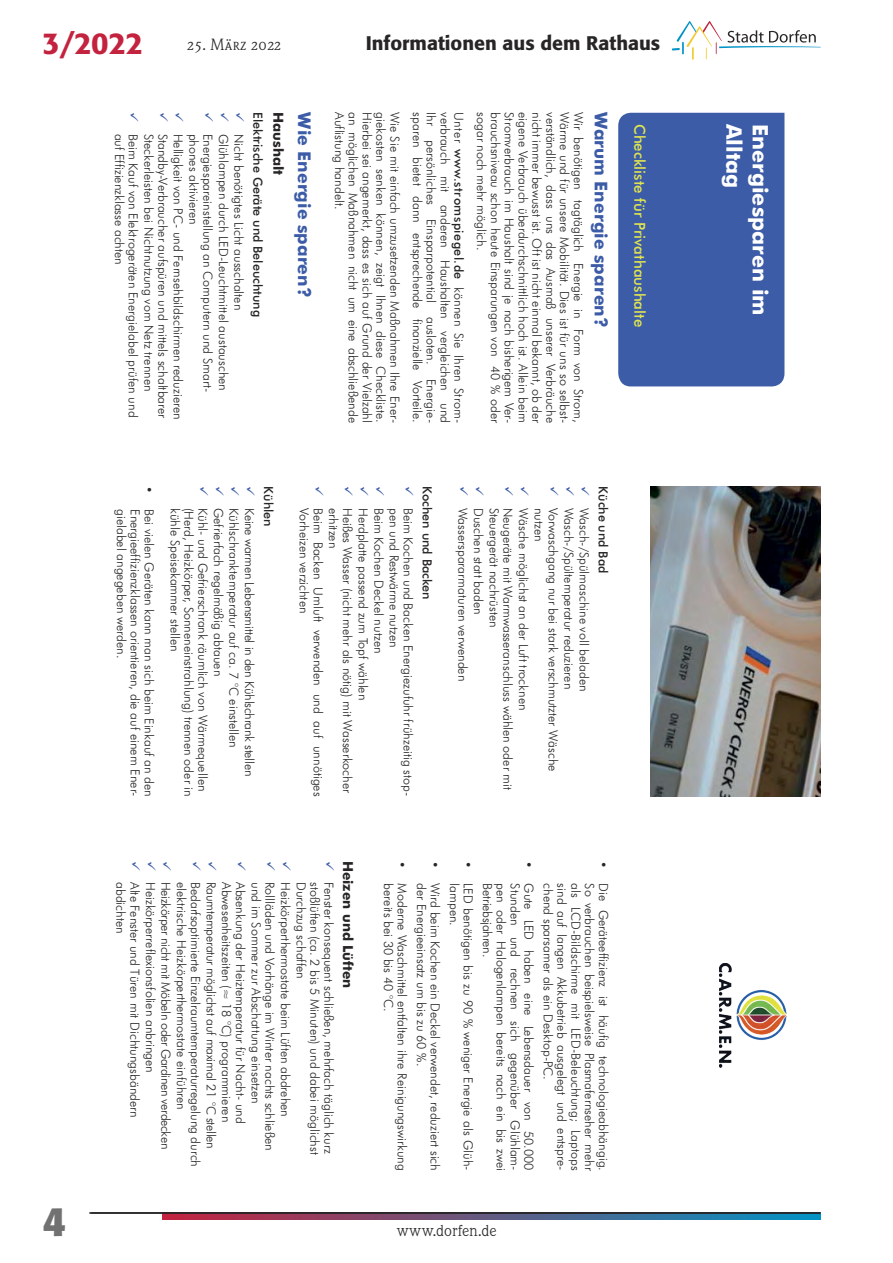
<style>
.page{position:relative;width:893px;height:1263px;background:#fff}
.page>*{position:absolute;margin:0;border:0;box-sizing:border-box;transform-origin:0 0}
.t1{font:700 40.5px "Formata";color:#727172}
.t2{font:500 30px "Formata";color:#c3233f}
.t3{font:700 21.3px "Futura BT";color:#fff}
.t4{font:500 19.5px "Formata";color:#272526}
.t5{font:700 17.55px "Futura BT";color:#3c5ca7}
.t6{font:500 15.15px "Futura BT";color:#e1e451}
.t7{font:15px "Weidemann SB";color:#272526}
.t8{font:15px "Weidemann SB Caps";color:#272526}
.t9{font:700 13.8px "Futura BT";color:#272526}
.t10{font:300 12.6px/15.6px "Futura BT";color:#272526}
.t11{font:300 12.6px/15.6px "Futura BT";letter-spacing:-.02em;color:#272526}
.t12{font:300 12.6px/15.6px "Futura BT";letter-spacing:-.03em;color:#272526}
.t13{font:500 12.6px "Futura BT";color:#272526}
.s1{color:#3c5ca7}
.s2{font-weight:500}
</style>
<div class="page">
<svg style="left:672px;top:21px;width:149px;height:39px"></svg>
<svg style="left:162px;top:1212px;width:659px;height:7px;background:#625a82"></svg>
<hr style="left:89px;top:1212px;width:731px;height:2px;background:#272526">
<div style="left:618px;top:113px;width:166px;height:273px;background:#3c5ca7"></div>
<img style="left:650px;top:486px;width:171px;height:310px">
<img style="left:720px;top:964px;width:66px;height:103px">
<h2 class="t2" style="left:43px;top:30px;width:102px">3/2022</h2>
<p class="t8" style="left:187px;top:36px;width:95px">25. März 2022</p>
<h3 class="t4" style="left:366px;top:35px;width:296px">Informationen aus dem Rathaus</h3>
<p class="t13" style="left:266px;top:112px;width:206px;rotate:90deg">Elektrische Geräte und Beleuchtung</p>
<p class="t9" style="left:287px;top:112px;width:64px;rotate:90deg">Haushalt</p>
<h3 class="t5" style="left:315px;top:112px;width:187px;rotate:90deg">Wie Energie sparen?</h3>
<p class="t10" style="left:171px;top:112px;width:308px;rotate:90deg"><span class="s1">✓</span> Standby-Verbraucher aufspüren und mittels schaltbarer</p>
<p class="t10" style="left:216px;top:112px;width:281px;rotate:90deg"><span class="s1">✓</span> Energiespareinstellung an Computern und Smart-</p>
<p class="t10" style="left:231px;top:112px;width:280px;rotate:90deg"><span class="s1">✓</span> Glühlampen durch LED-Leuchtmittel austauschen</p>
<p class="t10" style="left:157px;top:134px;width:285px;rotate:90deg">Steckerleisten bei Nichtnutzung vom Netz trennen<br>Beim Kauf von Elektrogeräten Energielabel prüfen und</p>
<p class="t10" style="left:127px;top:134px;width:133px;rotate:90deg">auf Effizienzklasse achten</p>
<p class="t10" style="left:202px;top:134px;width:288px;rotate:90deg">phones aktivieren<br>Helligkeit von PC- und Fernsehbildschirmen reduzieren</p>
<p class="t10" style="left:247px;top:134px;width:178px;rotate:90deg">Nicht benötigtes Licht ausschalten</p>
<p class="t10" style="left:467px;top:112px;width:32px;rotate:90deg">Unter</p>
<p class="t10" style="left:490px;top:112px;width:140px;rotate:90deg">sogar noch mehr möglich.</p>
<p class="t10" style="left:503px;top:112px;width:312px;rotate:90deg">brauchsniveau schon heute Einsparungen von 40 % oder</p>
<p class="t10" style="left:517px;top:112px;width:312px;rotate:90deg">Stromverbrauch im Haushalt sind je nach bisherigem Ver-</p>
<p class="t10" style="left:531px;top:112px;width:312px;rotate:90deg">eigene Verbrauch überdurchschnittlich hoch ist. Allein beim</p>
<p class="t10" style="left:545px;top:112px;width:312px;rotate:90deg">nicht immer bewusst ist. Oft ist nicht einmal bekannt, ob der</p>
<p class="t10" style="left:559px;top:112px;width:312px;rotate:90deg">verständlich, dass uns das Ausmaß unserer Verbräuche</p>
<p class="t10" style="left:573px;top:112px;width:312px;rotate:90deg">Wärme und für unsere Mobilität. Dies ist für uns so selbst-</p>
<p class="t10" style="left:586px;top:112px;width:312px;rotate:90deg">Wir benötigen tagtäglich Energie in Form von Strom,</p>
<h3 class="t5" style="left:612px;top:112px;width:217px;rotate:90deg">Warum Energie sparen?</h3>
<p class="t10" style="left:348px;top:112px;width:99px;rotate:90deg">Auflistung handelt.</p>
<p class="t10" style="left:361px;top:112px;width:312px;rotate:90deg">an möglichen Maßnahmen nicht um eine abschließende</p>
<p class="t10" style="left:375px;top:112px;width:312px;rotate:90deg">Hierbei sei angemerkt, dass es sich auf Grund der Vielzahl</p>
<p class="t10" style="left:389px;top:112px;width:312px;rotate:90deg">giekosten senken können, zeigt Ihnen diese Checkliste.</p>
<p class="t10" style="left:403px;top:112px;width:312px;rotate:90deg">Wie Sie mit einfach umzusetzenden Maßnahmen Ihre Ener-</p>
<p class="t10" style="left:425px;top:112px;width:312px;rotate:90deg">sparen bietet dann entsprechende finanzielle Vorteile.</p>
<p class="t10" style="left:439px;top:112px;width:312px;rotate:90deg">Ihr persönliches Einsparpotential ausloten. Energie-</p>
<p class="t10" style="left:453px;top:112px;width:312px;rotate:90deg">verbrauch mit anderen Haushalten vergleichen und</p>
<p class="t10" style="left:467px;top:149px;width:275px;rotate:90deg"><span class="s2">www.stromspiegel.de</span> können Sie Ihren Strom-</p>
<p class="t6" style="left:649px;top:124px;width:205px;rotate:90deg">Checkliste für Privathaushalte</p>
<p class="t10" style="left:157px;top:486px;width:312px;rotate:90deg">• Bei vielen Geräten kann man sich beim Einkauf an den</p>
<p class="t10" style="left:129px;top:509px;width:151px;rotate:90deg">gielabel angegeben werden.</p>
<p class="t10" style="left:143px;top:509px;width:289px;rotate:90deg">Energieeffizienzklassen orientieren, die auf einem Ener-</p>
<p class="t10" style="left:211px;top:486px;width:306px;rotate:90deg"><span class="s1">✓</span> Kühl- und Gefrierschrank räumlich von Wärmequellen</p>
<p class="t10" style="left:226px;top:486px;width:191px;rotate:90deg"><span class="s1">✓</span> Gefrierfach regelmäßig abtauen</p>
<p class="t10" style="left:242px;top:486px;width:263px;rotate:90deg"><span class="s1">✓</span> Kühlschranktemperatur auf ca. 7 °C einstellen</p>
<p class="t10" style="left:183px;top:508px;width:145px;rotate:90deg">kühle Speisekammer stellen</p>
<p class="t10" style="left:197px;top:508px;width:290px;rotate:90deg">(Herd, Heizkörper, Sonneneinstrahlung) trennen oder in</p>
<p class="t11" style="left:258px;top:508px;width:270px;rotate:90deg">Keine warmen Lebensmittel in den Kühlschrank stellen</p>
<p class="t13" style="left:276px;top:486px;width:42px;rotate:90deg">Kühlen</p>
<p class="t10" style="left:355px;top:486px;width:308px;rotate:90deg"><span class="s1">✓</span> Heißes Wasser (nicht mehr als nötig) mit Wasserkocher</p>
<p class="t10" style="left:371px;top:486px;width:215px;rotate:90deg"><span class="s1">✓</span> Herdplatte passend zum Topf wählen</p>
<p class="t10" style="left:312px;top:508px;width:107px;rotate:90deg">Vorheizen verzichten</p>
<p class="t10" style="left:342px;top:508px;width:290px;rotate:90deg">erhitzen<br>Beim Backen Umluft verwenden und auf unnötiges</p>
<p class="t10" style="left:402px;top:508px;width:147px;rotate:90deg">pen und Restwärme nutzen<br>Beim Kochen Deckel nutzen</p>
<p class="t10" style="left:416px;top:508px;width:290px;rotate:90deg">Beim Kochen und Backen Energiezufuhr frühzeitig stop-</p>
<p class="t13" style="left:435px;top:486px;width:115px;rotate:90deg">Kochen und Backen</p>
<p class="t10" style="left:471px;top:486px;width:196px;rotate:90deg"><span class="s1">✓</span> Wasserspararmaturen verwenden</p>
<p class="t10" style="left:516px;top:486px;width:305px;rotate:90deg"><span class="s1">✓</span> Neugeräte mit Warmwasseranschluss wählen oder mit</p>
<p class="t10" style="left:561px;top:486px;width:287px;rotate:90deg"><span class="s1">✓</span> Vorwaschgang nur bei stark verschmutzter Wäsche</p>
<p class="t10" style="left:577px;top:486px;width:204px;rotate:90deg"><span class="s1">✓</span> Wasch-/Spültemperatur reduzieren</p>
<p class="t10" style="left:547px;top:508px;width:204px;rotate:90deg">nutzen<br>Wäsche möglichst an der Luft trocknen</p>
<p class="t10" style="left:592px;top:508px;width:185px;rotate:90deg">Wasch-/Spülmaschine voll beladen</p>
<p class="t10" style="left:502px;top:508px;width:121px;rotate:90deg">Steuergerät nachrüsten<br>Duschen statt baden</p>
<p class="t13" style="left:611px;top:486px;width:88px;rotate:90deg">Küche und Bad</p>
<h1 class="t1" style="left:43px;top:1204px;width:25px">4</h1>
<p class="t10" style="left:142px;top:882px;width:237px;line-height:13.8px;text-indent:-21px;rotate:90deg"><span class="s1">✓</span> Alte Fenster und Türen mit Dichtungsbändern abdichten</p>
<p class="t10" style="left:158px;top:861px;width:214px;rotate:90deg"><span class="s1">✓</span> Heizkörperreflexionsfolien anbringen</p>
<p class="t10" style="left:203px;top:861px;width:308px;rotate:90deg"><span class="s1">✓</span> Bedarfsoptimierte Einzelraumtemperaturregelung durch</p>
<p class="t10" style="left:278px;top:861px;width:292px;rotate:90deg"><span class="s1">✓</span> Rollläden und Vorhänge im Winter nachts schließen</p>
<p class="t11" style="left:235px;top:882px;width:268px;rotate:90deg">Abwesenheitszeiten (≈ 18 °C) programmieren<br>Raumtemperatur möglichst auf maximal 21 °C stellen</p>
<p class="t10" style="left:264px;top:882px;width:243px;rotate:90deg">und im Sommer zur Abschattung einsetzen<br>Absenkung der Heiztemperatur für Nacht- und</p>
<p class="t10" style="left:309px;top:882px;width:98px;rotate:90deg">Durchzug schaffen</p>
<p class="t10" style="left:323px;top:882px;width:274px;rotate:90deg">stoßlüften (ca. 2 bis 5 Minuten) und dabei möglichst</p>
<p class="t12" style="left:190px;top:882px;width:269px;rotate:90deg">elektrische Heizkörperthermostate einführen<br>Heizkörper nicht mit Möbeln oder Gardinen verdecken</p>
<p class="t10" style="left:294px;top:882px;width:236px;rotate:90deg">Heizkörperthermostate beim Lüften abdrehen</p>
<p class="t10" style="left:337px;top:882px;width:273px;rotate:90deg">Fenster konsequent schließen, mehrfach täglich kurz</p>
<p class="t9" style="left:357px;top:861px;width:129px;rotate:90deg">Heizen und Lüften</p>
<p class="t10" style="left:409px;top:883px;width:289px;line-height:13.8px;text-indent:-23px;rotate:90deg">• Moderne Waschmittel entfalten ihre Reinigungswirkung bereits bei 30 bis 40 °C.</p>
<p class="t10" style="left:442px;top:883px;width:289px;line-height:13.8px;text-indent:-23px;rotate:90deg">• Wird beim Kochen ein Deckel verwendet, reduziert sich der Energieeinsatz um bis zu 60 %.</p>
<p class="t10" style="left:475px;top:883px;width:289px;line-height:13.8px;text-indent:-23px;rotate:90deg">• LED benötigen bis zu 90 % weniger Energie als Glüh&shy;lampen.</p>
<p class="t10" style="left:537px;top:861px;width:312px;rotate:90deg">• Gute LED haben eine Lebensdauer von 50.000</p>
<p class="t10" style="left:611px;top:861px;width:312px;rotate:90deg">• Die Geräteeffizienz ist häufig technologieabhängig.</p>
<p class="t10" style="left:556px;top:883px;width:198px;rotate:90deg">chend sparsamer als ein Desktop-PC.</p>
<p class="t10" style="left:570px;top:883px;width:289px;rotate:90deg">sind auf langen Akkubetrieb ausgelegt und entspre-</p>
<p class="t10" style="left:584px;top:883px;width:289px;rotate:90deg">als LCD-Bildschirme mit LED-Beleuchtung; Laptops</p>
<p class="t10" style="left:598px;top:883px;width:289px;rotate:90deg">So verbrauchen beispielsweise Plasmafernseher mehr</p>
<p class="t11" style="left:495px;top:883px;width:76px;rotate:90deg">Betriebsjahren.</p>
<p class="t10" style="left:509px;top:883px;width:289px;rotate:90deg">pen oder Halogenlampen bereits nach ein bis zwei</p>
<p class="t10" style="left:523px;top:883px;width:289px;rotate:90deg">Stunden und rechnen sich gegenüber Glühlam-</p>
<p class="t7" style="left:396px;top:1222px;width:102px">www.dorfen.de</p>
<h3 class="t3" style="left:747px;top:124px;width:66px;rotate:90deg">Alltag</h3>
<h3 class="t3" style="left:773px;top:124px;width:193px;rotate:90deg">Energiesparen im</h3>
</div>
